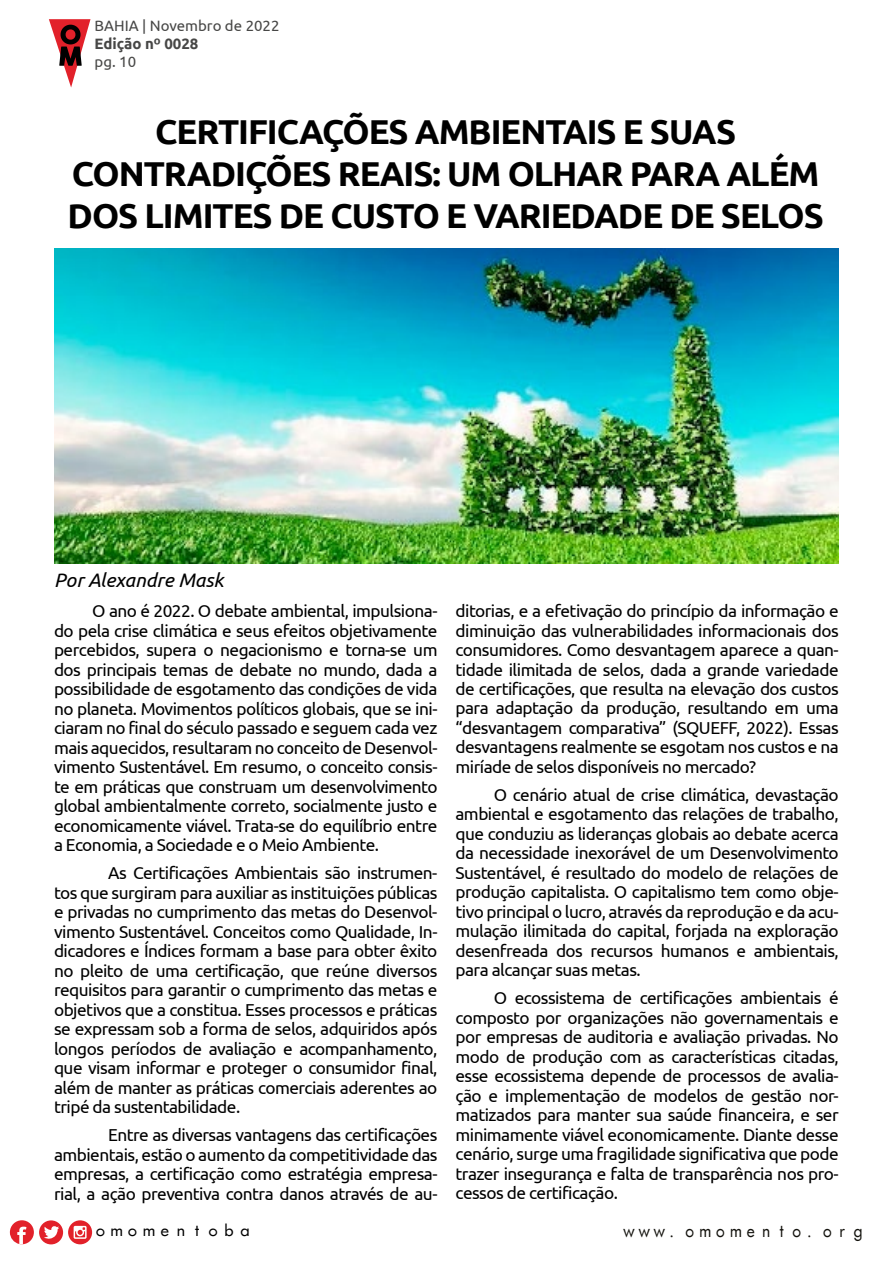
<style>
.page{position:relative;width:893px;height:1263px;background:#fff}
.page>*{position:absolute;margin:0;border:0;box-sizing:border-box;transform-origin:0 0}
.t1{font:700 34.5px/42px "Ubuntu";letter-spacing:-.03em;color:#000;text-align:center}
.t2{font:italic 19.5px "Ubuntu";color:#000}
.t3{font:17.4px "Futurist Fixed Width";color:#12110c;scale:.88 1}
.t4{font:17.25px/19.5px "Ubuntu";letter-spacing:-.03em;color:#000;text-align:justify}
.t5{font:15.9px "Futurist Fixed Width";color:#000}
.t6{font:15px "Ubuntu";color:#474746}
.t7{font:700 15px "Ubuntu";color:#474746}
</style>
<div class="page">
<svg style="left:49px;top:19px;width:42px;height:69px"></svg>
<svg style="left:10px;top:1220px;width:24px;height:24px"></svg>
<div style="left:39px;top:1220px;width:24px;height:24px;background:#e2212a;border-radius:50%"></div>
<svg style="left:44px;top:1226px;width:15px;height:13px"></svg>
<div style="left:68px;top:1220px;width:24px;height:24px;background:#e2212a;border-radius:50%"></div>
<svg style="left:74px;top:1226px;width:13px;height:13px"></svg>
<img style="left:54px;top:249px;width:785px;height:314px">
<p class="t6" style="left:95px;top:17px;width:186px">BAHIA | Novembro de 2022</p>
<p class="t7" style="left:95px;top:35px;width:105px">Edição nº 0028</p>
<p class="t6" style="left:95px;top:53px;width:43px">pg. 10</p>
<h1 class="t1" style="left:68px;top:110px;width:758px">CERTIFICAÇÕES AMBIENTAIS E SUAS<br>CONTRADIÇÕES REAIS: UM OLHAR PARA ALÉM<br>DOS LIMITES DE CUSTO E VARIEDADE DE SELOS</h1>
<p class="t2" style="left:54px;top:568px;width:171px">Por Alexandre Mask</p>
<p class="t4" style="left:54px;top:601px;width:385px;text-indent:38px">O ano é 2022. O debate ambiental, impulsiona&shy;do pela crise climática e seus efeitos objetivamente percebidos, supera o negacionismo e torna-se um dos principais temas de debate no mundo, dada a possibilidade de esgotamento das condições de vida no planeta. Movimentos políticos globais, que se ini&shy;ciaram no final do século passado e seguem cada vez mais aquecidos, resultaram no conceito de Desenvol&shy;vimento Sustentável. Em resumo, o conceito consis&shy;te em práticas que construam um desenvolvimento global ambientalmente correto, socialmente justo e economicamente viável. Trata-se do equilíbrio entre a Economia, a Sociedade e o Meio Ambiente.</p>
<p class="t4" style="left:54px;top:863px;width:385px;text-indent:54px">As Certificações Ambientais são instrumen&shy;tos que surgiram para auxiliar as instituições públicas e privadas no cumprimento das metas do Desenvol&shy;vimento Sustentável. Conceitos como Qualidade, In&shy;dicadores e Índices formam a base para obter êxito no pleito de uma certificação, que reúne diversos requisitos para garantir o cumprimento das metas e objetivos que a constitua. Esses processos e práticas se expressam sob a forma de selos, adquiridos após longos períodos de avaliação e acompanhamento, que visam informar e proteger o consumidor final, além de manter as práticas comerciais aderentes ao tripé da sustentabilidade.</p>
<p class="t4" style="left:54px;top:1125px;width:385px;text-indent:54px">Entre as diversas vantagens das certificações ambientais, estão o aumento da competitividade das empresas, a certificação como estratégia empresa&shy;rial, a ação preventiva contra danos através de au-</p>
<p class="t4" style="left:455px;top:601px;width:385px">ditorias, e a efetivação do princípio da informação e diminuição das vulnerabilidades informacionais dos consumidores. Como desvantagem aparece a quan&shy;tidade ilimitada de selos, dada a grande variedade de certificações, que resulta na elevação dos custos para adaptação da produção, resultando em uma “desvantagem comparativa” (SQUEFF, 2022). Essas desvantagens realmente se esgotam nos custos e na miríade de selos disponíveis no mercado?</p>
<p class="t4" style="left:455px;top:784px;width:385px;text-indent:38px">O cenário atual de crise climática, devastação ambiental e esgotamento das relações de trabalho, que conduziu as lideranças globais ao debate acerca da necessidade inexorável de um Desenvolvimento Sustentável, é resultado do modelo de relações de produção capitalista. O capitalismo tem como obje&shy;tivo principal o lucro, através da reprodução e da acu&shy;mulação ilimitada do capital, forjada na exploração desenfreada dos recursos humanos e ambientais, para alcançar suas metas.</p>
<p class="t4" style="left:455px;top:988px;width:385px;text-indent:38px">O ecossistema de certificações ambientais é composto por organizações não governamentais e por empresas de auditoria e avaliação privadas. No modo de produção com as características citadas, esse ecossistema depende de processos de avalia&shy;ção e implementação de modelos de gestão nor&shy;matizados para manter sua saúde financeira, e ser minimamente viável economicamente. Diante desse cenário, surge uma fragilidade significativa que pode trazer insegurança e falta de transparência nos pro&shy;cessos de certificação.</p>
<p class="t5" style="left:92px;top:1219px;width:162px">omomentoba</p>
<p class="t3" style="left:621px;top:1219px;width:279px">www.omomento.org</p>
</div>
